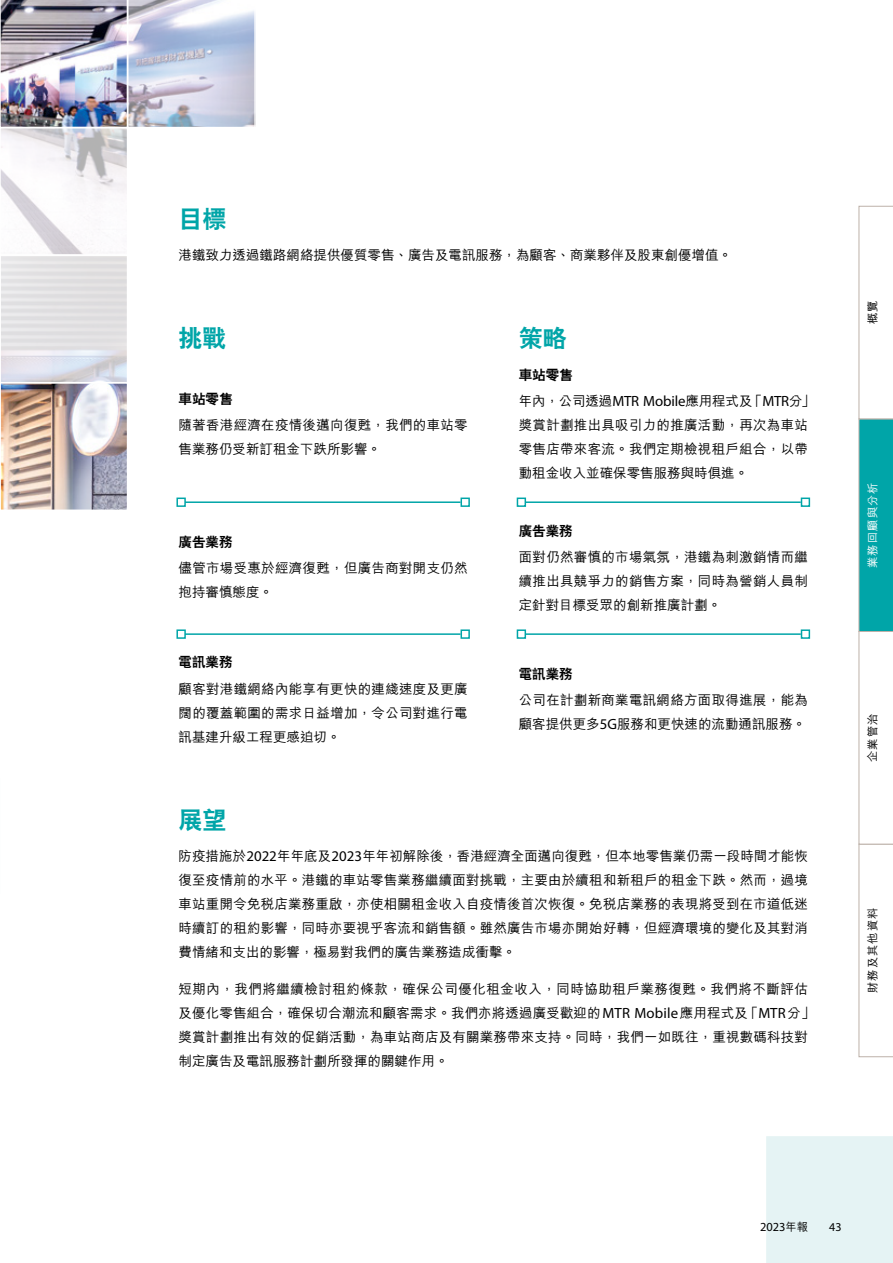
<style>
.page{position:relative;width:893px;height:1263px;background:#fff}
.page>*{position:absolute;margin:0;border:0;box-sizing:border-box;transform-origin:0 0}
.t1{font:800 24px "C Hei 2 HK";color:#00a5a8}
.t2{font:500 13.5px/24px "M Hei HK";letter-spacing:.015em;color:#000}
.t3{font:800 13.5px "C Hei 2 HK";color:#000}
.t4{font:12.3px "Myriad Pro";color:#000}
.t5{font:12px "Myriad Pro";color:#000}
.t6{font:500 11.25px "M Hei HK";letter-spacing:.1em;color:#000}
.t7{font:500 11.25px "M Hei HK";letter-spacing:.1em;color:#fff}
.s1{font-family:"Myriad Pro";font-weight:400;font-size:14.85px}
.s2{font-family:"M Hei HK";font-weight:500;font-size:11.25px}
</style>
<div class="page">
<img style="left:3px;top:385px;width:122px;height:123px">
<svg style="left:3px;top:130px;width:122px;height:250px"></svg>
<div style="left:766px;top:1136px;width:127px;height:127px;background:#e5f3f4"></div>
<img style="left:0;top:0;width:256px;height:127px">
<div style="left:0;top:254px;width:128px;height:129px;border:2px solid #fff"></div>
<div style="left:0;top:382px;width:128px;height:129px;border:2px solid #fff"></div>
<div style="left:0;top:127px;width:128px;height:129px;border:2px solid #fff"></div>
<svg style="left:0;top:254px;width:1px;height:257px"></svg>
<hr style="left:181px;top:501px;width:279px;height:2px;background:#00a5a8">
<div style="left:176px;top:497px;width:10px;height:10px;background:#fff;border:2px solid #00a5a8"></div>
<div style="left:460px;top:497px;width:10px;height:10px;background:#fff;border:2px solid #00a5a8"></div>
<hr style="left:521px;top:501px;width:280px;height:2px;background:#00a5a8">
<div style="left:517px;top:497px;width:9px;height:10px;background:#fff;border:2px solid #00a5a8"></div>
<div style="left:801px;top:497px;width:9px;height:10px;background:#fff;border:2px solid #00a5a8"></div>
<hr style="left:181px;top:633px;width:279px;height:2px;background:#00a5a8">
<div style="left:176px;top:629px;width:10px;height:10px;background:#fff;border:2px solid #00a5a8"></div>
<div style="left:460px;top:629px;width:10px;height:10px;background:#fff;border:2px solid #00a5a8"></div>
<hr style="left:521px;top:633px;width:280px;height:2px;background:#00a5a8">
<div style="left:517px;top:629px;width:9px;height:10px;background:#fff;border:2px solid #00a5a8"></div>
<div style="left:801px;top:629px;width:9px;height:10px;background:#fff;border:2px solid #00a5a8"></div>
<svg style="left:859px;top:206px;width:34px;height:851px"></svg>
<h1 class="t1" style="left:179px;top:203px;width:49px">目標</h1>
<p class="t2" style="left:179px;top:242px;width:555px">港鐵致力透過鐵路網絡提供優質零售、廣告及電訊服務，為顧客、商業夥伴及股東創優增值。</p>
<h1 class="t1" style="left:179px;top:322px;width:49px">挑戰</h1>
<h1 class="t1" style="left:519px;top:322px;width:49px">策略</h1>
<p class="t3" style="left:179px;top:390px;width:55px">車站零售</p>
<p class="t2" style="left:179px;top:412px;width:291px">隨著香港經濟在疫情後邁向復甦，我們的車站零售業務仍受新訂租金下跌所影響。</p>
<p class="t3" style="left:179px;top:533px;width:55px">廣告業務</p>
<p class="t2" style="left:179px;top:555px;width:291px">儘管市場受惠於經濟復甦，但廣告商對開支仍然抱持審慎態度。</p>
<p class="t3" style="left:179px;top:653px;width:55px">電訊業務</p>
<p class="t2" style="left:179px;top:676px;width:291px;text-align:justify">顧客對港鐵網絡內能享有更快的連綫速度及更廣闊的覆蓋範圍的需求日益增加，令公司對進行電訊基建升級工程更感迫切。</p>
<p class="t3" style="left:519px;top:366px;width:55px">車站零售</p>
<p class="t2" style="left:519px;top:388px;width:297px">年內，公司透過<span class="s1">MTR Mobile</span>應用程式及「<span class="s1">MTR</span>分」獎賞計劃推出具吸引力的推廣活動，再次為車站零售店帶來客流。我們定期檢視租戶組合，以帶動租金收入並確保零售服務與時俱進。</p>
<p class="t3" style="left:519px;top:522px;width:55px">廣告業務</p>
<p class="t2" style="left:519px;top:544px;width:291px;text-align:justify">面對仍然審慎的市場氣氛，港鐵為刺激銷情而繼續推出具競爭力的銷售方案，同時為營銷人員制定針對目標受眾的創新推廣計劃。</p>
<p class="t3" style="left:519px;top:665px;width:55px">電訊業務</p>
<p class="t2" style="left:519px;top:687px;width:291px">公司在計劃新商業電訊網絡方面取得進展，能為顧客提供更多<span class="s1">5G</span>服務和更快速的流動通訊服務。</p>
<h1 class="t1" style="left:179px;top:804px;width:49px">展望</h1>
<p class="t2" style="left:179px;top:843px;width:631px;text-align:justify">防疫措施於<span class="s1">2022</span>年年底及<span class="s1">2023</span>年年初解除後，香港經濟全面邁向復甦，但本地零售業仍需一段時間才能恢復至疫情前的水平。港鐵的車站零售業務繼續面對挑戰，主要由於續租和新租戶的租金下跌。然而，過境車站重開令免稅店業務重啟，亦使相關租金收入自疫情後首次恢復。免稅店業務的表現將受到在市道低迷時續訂的租約影響，同時亦要視乎客流和銷售額。雖然廣告市場亦開始好轉，但經濟環境的變化及其對消費情緒和支出的影響，極易對我們的廣告業務造成衝擊。</p>
<p class="t2" style="left:179px;top:976px;width:638px">短期內，我們將繼續檢討租約條款，確保公司優化租金收入，同時協助租戶業務復甦。我們將不斷評估及優化零售組合，確保切合潮流和顧客需求。我們亦將透過廣受歡迎的<span class="s1">MTR Mobile</span>應用程式及「<span class="s1">MTR</span>分」獎賞計劃推出有效的促銷活動，為車站商店及有關業務帶來支持。同時，我們一如既往，重視數碼科技對制定廣告及電訊服務計劃所發揮的關鍵作用。</p>
<p class="t6" style="left:865px;top:324px;width:25px;rotate:-90deg">概覽</p>
<p class="t7" style="left:865px;top:568px;width:87px;rotate:-90deg">業務回顧與分析</p>
<p class="t6" style="left:865px;top:762px;width:50px;rotate:-90deg">企業管治</p>
<p class="t6" style="left:865px;top:993px;width:87px;rotate:-90deg">財務及其他資料</p>
<p class="t4" style="left:760px;top:1219px;width:49px">2023<span class="s2">年報</span></p>
<p class="t5" style="left:829px;top:1220px;width:14px">43</p>
</div>
